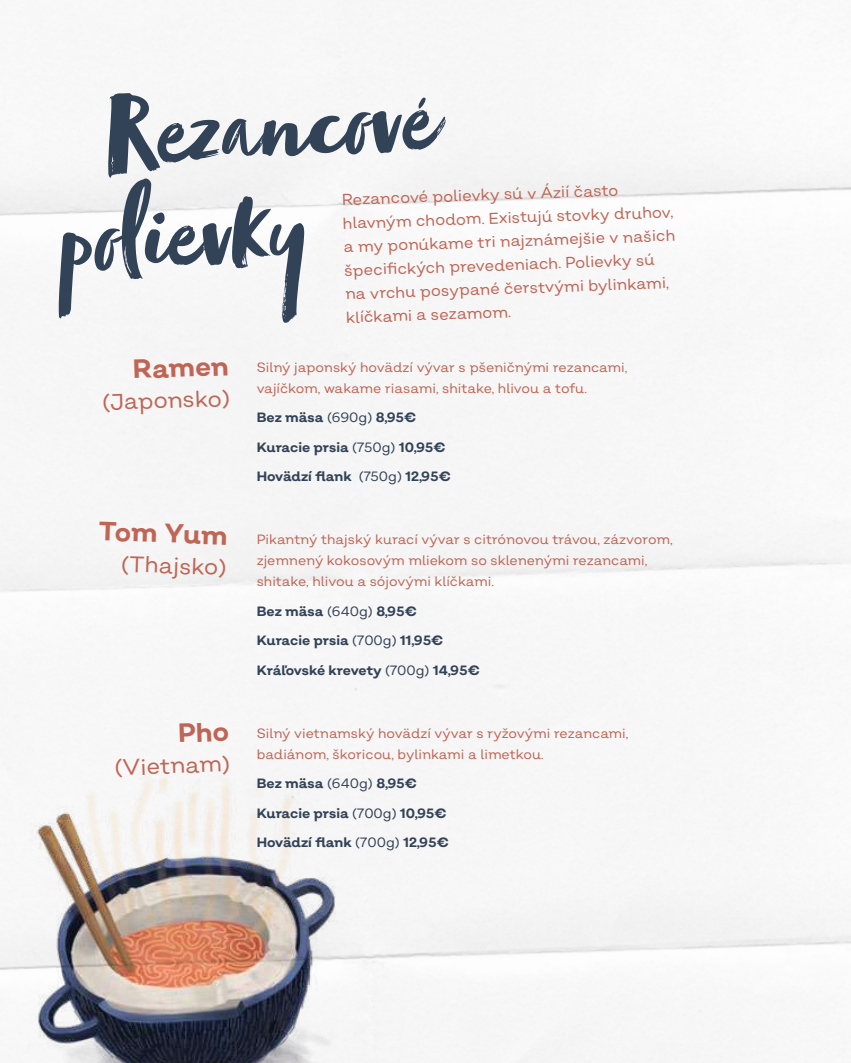
<style>
.page{position:relative;width:851px;height:1063px;background:#fff}
.page>*{position:absolute;margin:0;border:0;box-sizing:border-box;transform-origin:0 0}
.t1{font:115.5px/103.1px "Zooja Pro";color:#324257}
.t2{font:700 26.4px "Salvatore";color:#c06555}
.t3{font:22.5px "Salvatore";color:#c06555}
.t4{font:15.75px/23.5px "Salvatore";color:#c06555}
.t5{font:13.5px/21px "Salvatore";color:#c06555}
.t6{font:700 13.5px/29.5px "Salvatore";color:#324257}
.s1{font-weight:400}
</style>
<div class="page">
<img style="left:0;top:0;width:850px;height:1063px">
<svg style="left:179px;top:722px;width:49px;height:20px"></svg>
<h1 class="t1" style="left:48px;top:99px;width:383px;text-indent:55px;rotate:-3deg">Rezancové polievky</h1>
<p class="t4" style="left:341px;top:188px;width:333px;rotate:-2deg">Rezancové polievky sú v Ázií často hlavným chodom. Existujú stovky druhov, a my ponúkame tri najznámejšie v našich špecifi ckých prevedeniach. Polievky sú na vrchu posypané čerstvými bylinkami, klíčkami a sezamom.</p>
<p class="t5" style="left:257px;top:356px;width:372px">Silný japonský hovädzí vývar s pšeničnými rezancami, vajíčkom, wakame riasami, shitake, hlivou a tofu.</p>
<p class="t6" style="left:257px;top:403px;width:196px">Bez mäsa <span class="s1">(690g)</span> 8,95€<br>Kuracie prsia <span class="s1">(750g)</span> 10,95€<br>Hovädzí flank <span class="s1">(750g)</span> 12,95€</p>
<h2 class="t2" style="left:132px;top:352px;width:98px;rotate:-2deg">Ramen</h2>
<h3 class="t3" style="left:102px;top:388px;width:129px;rotate:-2deg">(Japonsko)</h3>
<h2 class="t2" style="left:99px;top:514px;width:130px;rotate:2deg">Tom Yum</h2>
<h3 class="t3" style="left:122px;top:549px;width:107px;rotate:2deg">(Thajsko)</h3>
<h3 class="t3" style="left:114px;top:753px;width:117px;rotate:-2deg">(Vietnam)</h3>
<p class="t5" style="left:257px;top:529px;width:417px">Pikantný thajský kurací vývar s citrónovou trávou, zázvorom, zjemnený kokosovým mliekom so sklenenými rezancami, shitake, hlivou a sójovými klíčkami.</p>
<p class="t6" style="left:257px;top:596px;width:224px">Bez mäsa <span class="s1">(640g)</span> 8,95€<br>Kuracie prsia <span class="s1">(700g)</span> 11,95€<br>Kráľovské krevety <span class="s1">(700g)</span> 14,95€</p>
<p class="t5" style="left:257px;top:722px;width:373px">Silný vietnamský hovädzí vývar s ryžovými rezancami, badiánom, škoricou, bylinkami a limetkou.</p>
<p class="t6" style="left:257px;top:769px;width:194px">Bez mäsa <span class="s1">(640g)</span> 8,95€<br>Kuracie prsia <span class="s1">(700g)</span> 10,95€<br>Hovädzí flank <span class="s1">(700g)</span> 12,95€</p>
</div>
